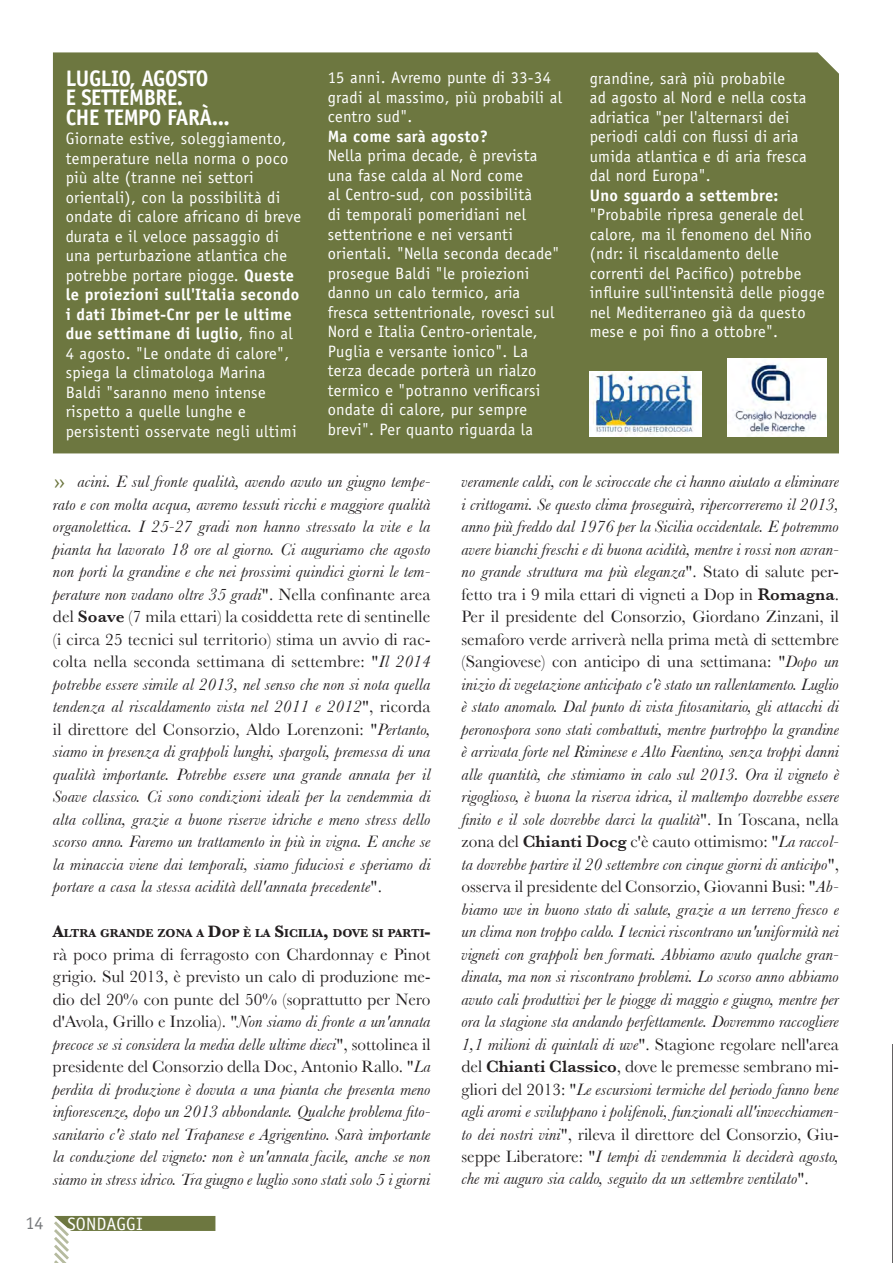
<style>
.page{position:relative;width:893px;height:1263px;background:#fff}
.page>*{position:absolute;margin:0;border:0;box-sizing:border-box;transform-origin:0 0}
.testo_box_bianco{font:700 22.5px "Officina Sans Std";letter-spacing:-.02em;color:#fff;scale:.95 1}
.testo_Photo{font:18.75px "Officina Sans Std";color:#6d7740}
.t1{font:18px "Officina Sans Std";letter-spacing:.01em;color:#fff}
.t2{font:18px "Officina Sans Std";color:#76787b}
.Testo_articoli{font:italic 17.25px/22.5px "Baskerville";letter-spacing:.005em;color:#231f20;text-align:justify}
.testo_box_bianco-2{font:16.5px/19.5px "Officina Sans Std";letter-spacing:.02em;color:#fff}
.testo_box_bianco-3{font:700 16.5px "Officina Sans Std";letter-spacing:.02em;color:#fff}
.Testo_articoli-2{font:700 12.15px "Baskerville";color:#231f20}
.s1{font-weight:700}
.s2{font-style:normal}
.s3{font-weight:600;font-style:normal}
.s4{font-size:17.25px}
</style>
<div class="page">
<svg style="left:54px;top:1216px;width:161px;height:47px"></svg>
<hr style="left:892px;top:1045px;width:1px;height:218px;background:#231f20">
<div style="left:53px;top:52px;width:786px;height:401px;background:#6d7740"></div>
<img style="left:590px;top:371px;width:111px;height:65px">
<img style="left:727px;top:358px;width:99px;height:78px">
<p class="testo_box_bianco" style="left:66px;top:64px;width:152px">LUGLIO, AGOSTO</p>
<p class="testo_box_bianco" style="left:66px;top:83px;width:125px">E SETTEMBRE.</p>
<p class="testo_box_bianco" style="left:66px;top:103px;width:174px">CHE TEMPO FARÀ...</p>
<p class="testo_box_bianco-2" style="left:66px;top:129px;width:237px">Giornate estive, soleggiamento, temperature nella norma o poco più alte (tranne nei settori orientali), con la possibilità di ondate di calore africano di breve durata e il veloce passaggio di una perturbazione atlantica che potrebbe portare piogge. <span class="s1">Queste le proiezioni sull'Italia secondo i dati Ibimet-Cnr per le ultime due settimane di luglio</span>, fino al<br>4 agosto. "Le ondate di calore", spiega la climatologa Marina<br>Baldi "saranno meno intense rispetto a quelle lunghe e persistenti osservate negli ultimi</p>
<p class="testo_box_bianco-2" style="left:328px;top:68px;width:236px">15 anni. Avremo punte di 33-34 gradi al massimo, più probabili al centro sud".</p>
<p class="testo_box_bianco-3" style="left:328px;top:126px;width:162px">Ma come sarà agosto?</p>
<p class="testo_box_bianco-2" style="left:328px;top:146px;width:233px">Nella prima decade, è prevista una fase calda al Nord come<br>al Centro-sud, con possibilità<br>di temporali pomeridiani nel settentrione e nei versanti orientali. "Nella seconda decade" prosegue Baldi "le proiezioni danno un calo termico, aria fresca settentrionale, rovesci sul<br>Nord e Italia Centro-orientale,<br>Puglia e versante ionico". La terza decade porterà un rialzo termico e "potranno verificarsi ondate di calore, pur sempre brevi". Per quanto riguarda la</p>
<p class="testo_box_bianco-2" style="left:590px;top:68px;width:219px">grandine, sarà più probabile<br>ad agosto al Nord e nella costa adriatica "per l'alternarsi dei periodi caldi con flussi di aria umida atlantica e di aria fresca dal nord Europa".</p>
<p class="testo_box_bianco-2" style="left:590px;top:185px;width:236px"><span class="s1">Uno sguardo a settembre: </span>"Probabile ripresa generale del calore, ma il fenomeno del Niño (ndr: il riscaldamento delle correnti del Pacifico) potrebbe influire sull'intensità delle piogge nel Mediterraneo già da questo mese e poi fino a ottobre".</p>
<p class="Testo_articoli" style="left:53px;top:470px;width:379px;text-indent:24px">acini. E sul fronte qualità, avendo avuto un giugno tempe&shy;rato e con molta acqua, avremo tessuti ricchi e maggiore qualità organolettica. I 25-27 gradi non hanno stressato la vite e la pianta ha lavorato 18 ore al giorno. Ci auguriamo che agosto non porti la grandine e che nei prossimi quindici giorni le tem&shy;perature non vadano oltre 35 gradi<span class="s2">". Nella confinante area del</span> <span class="s3">Soave</span> <span class="s2">(7 mila ettari) la cosiddetta rete di sentinelle (i circa 25 tecnici sul territorio) stima un avvio di rac&shy;colta nella seconda settimana di settembre: "</span>Il 2014 potrebbe essere simile al 2013, nel senso che non si nota quella tendenza al riscaldamento vista nel 2011 e 2012<span class="s2">", ricorda il direttore del Consorzio, Aldo Lorenzoni: "</span>Pertanto, siamo in presenza di grappoli lunghi, spargoli, premessa di una qualità importante. Potrebbe essere una grande annata per il Soave classico. Ci sono condizioni ideali per la vendemmia di alta collina, grazie a buone riserve idriche e meno stress dello scorso anno. Faremo un trattamento in più in vigna. E anche se la minaccia viene dai temporali, siamo fiduciosi e speriamo di portare a casa la stessa acidità dell'annata precedente<span class="s2">".</span></p>
<p class="Testo_articoli-2" style="left:53px;top:926px;width:379px"><span class="s4">A</span>LTRA GRANDE ZONA A <span class="s4">D</span>OP È LA <span class="s4">S</span>ICILIA<span class="s4">,</span> DOVE SI PARTI<span class="s4">-</span></p>
<p class="Testo_articoli" style="left:53px;top:943px;width:379px"><span class="s2">rà poco prima di ferragosto con Chardonnay e Pinot grigio. Sul 2013, è previsto un calo di produzione me&shy;dio del 20% con punte del 50% (soprattutto per Nero d'Avola, Grillo e Inzolia). "</span>Non siamo di fronte a un'annata precoce se si considera la media delle ultime dieci<span class="s2">", sottolinea il presidente del Consorzio della Doc, Antonio Rallo. "</span>La perdita di produzione è dovuta a una pianta che presenta meno infiorescenze, dopo un 2013 abbondante. Qualche problema fito&shy;sanitario c'è stato nel Trapanese e Agrigentino. Sarà importante la conduzione del vigneto: non è un'annata facile, anche se non siamo in stress idrico. Tra giugno e luglio sono stati solo 5 i giorni</p>
<p class="testo_Photo" style="left:54px;top:471px;width:12px">››</p>
<p class="t2" style="left:25px;top:1212px;width:19px">14</p>
<p class="t1" style="left:67px;top:1213px;width:77px">SONDAGGI</p>
<p class="Testo_articoli" style="left:462px;top:470px;width:379px">veramente caldi, con le sciroccate che ci hanno aiutato a eliminare i crittogami. Se questo clima proseguirà, ripercorreremo il 2013, anno più freddo dal 1976 per la Sicilia occidentale. E potremmo avere bianchi freschi e di buona acidità, mentre i rossi non avran&shy;no grande struttura ma più eleganza<span class="s2">". Stato di salute per&shy;fetto tra i 9 mila ettari di vigneti a Dop in</span> <span class="s3">Romagna</span><span class="s2">.<br>Per il presidente del Consorzio, Giordano Zinzani, il semaforo verde arriverà nella prima metà di settembre (Sangiovese) con anticipo di una settimana: "</span>Dopo un inizio di vegetazione anticipato c'è stato un rallentamento. Luglio è stato anomalo. Dal punto di vista fitosanitario, gli attacchi di peronospora sono stati combattuti, mentre purtroppo la grandine è arrivata forte nel Riminese e Alto Faentino, senza troppi danni alle quantità, che stimiamo in calo sul 2013. Ora il vigneto è rigoglioso, è buona la riserva idrica, il maltempo dovrebbe essere finito e il sole dovrebbe darci la qualità<span class="s2">". In Toscana, nella zona del</span> <span class="s3">Chianti Docg</span> <span class="s2">c'è cauto ottimismo: "</span>La raccol&shy;ta dovrebbe partire il 20 settembre con cinque giorni di anticipo<span class="s2">", osserva il presidente del Consorzio, Giovanni Busi: "</span>Ab&shy;biamo uve in buono stato di salute, grazie a un terreno fresco e un clima non troppo caldo. I tecnici riscontrano un'uniformità nei vigneti con grappoli ben formati. Abbiamo avuto qualche gran&shy;dinata, ma non si riscontrano problemi. Lo scorso anno abbiamo avuto cali produttivi per le piogge di maggio e giugno, mentre per ora la stagione sta andando perfettamente. Dovremmo raccogliere 1,1 milioni di quintali di uve<span class="s2">". Stagione regolare nell'area del</span> <span class="s3">Chianti Classico</span><span class="s2">, dove le premesse sembrano mi&shy;gliori del 2013: "</span>Le escursioni termiche del periodo fanno bene agli aromi e sviluppano i polifenoli, funzionali all'invecchiamen&shy;to dei nostri vini<span class="s2">", rileva il direttore del Consorzio, Giu&shy;seppe Liberatore: "</span>I tempi di vendemmia li deciderà agosto, che mi auguro sia caldo, seguito da un settembre ventilato<span class="s2">".</span></p>
</div>
